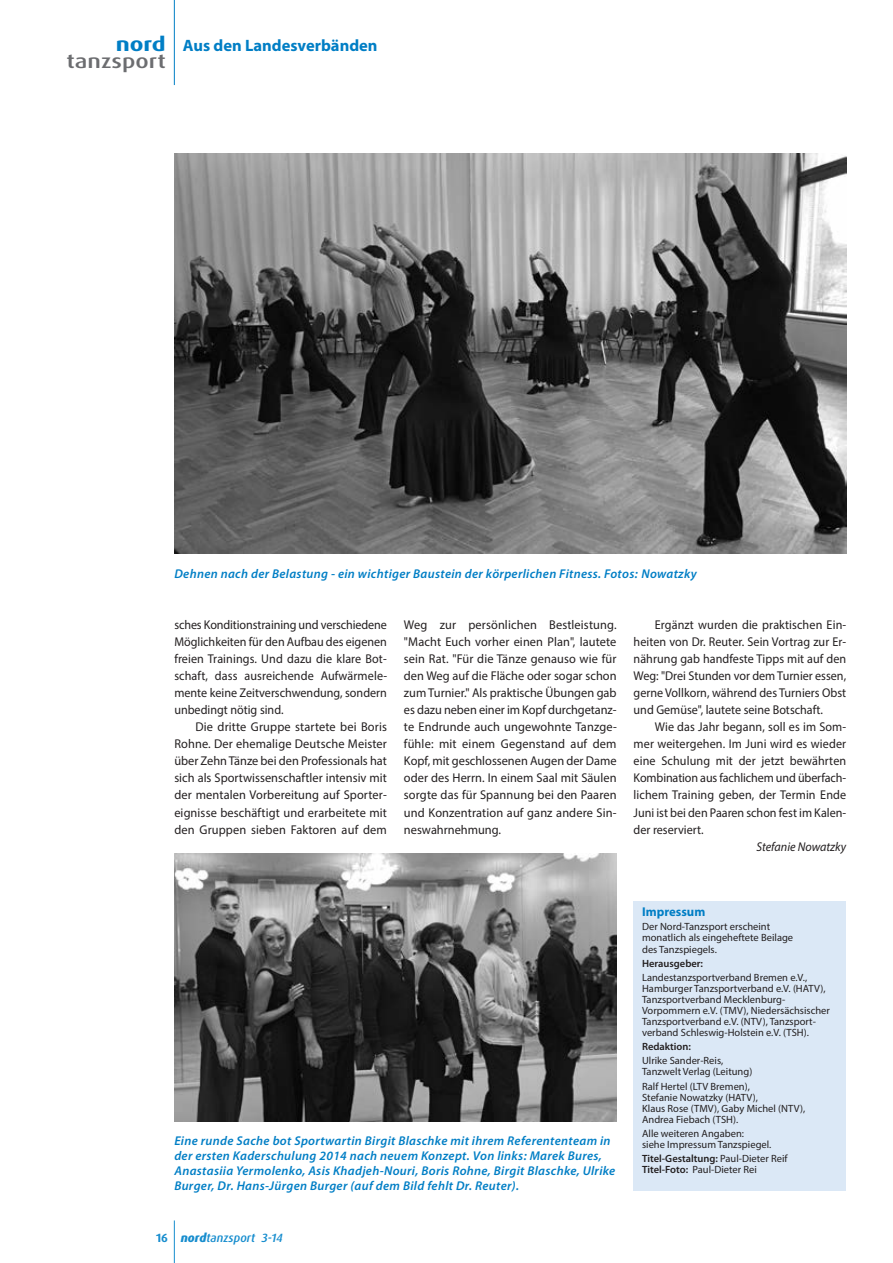
<style>
.page{position:relative;width:893px;height:1263px;background:#fff}
.page>*{position:absolute;margin:0;border:0;box-sizing:border-box;transform-origin:0 0}
.t1{font:500 19.5px "Dax OT";color:#6c6d70;scale:1.25 1}
.t2{font:700 19.5px "Dax OT";color:#007ec5;scale:1.25 1}
.t3{font:700 16.5px "Myriad Pro";color:#007ec5}
.t4{font:12.75px/17px "Myriad Pro";color:#231f20;text-align:justify}
.t5{font:12.75px/17px "Myriad Pro";color:#231f20;text-align:justify;scale:.95 1}
.t6{font:italic 600 12.75px/14.9px "Myriad Pro";letter-spacing:.025em;color:#007ec5}
.t7{font:italic 12.75px "Myriad Pro";color:#231f20;scale:.95 1}
.t8{font:700 12.75px "Myriad Pro";color:#007ec5}
.t9{font:italic 500 12px "Dax OT";color:#178dce}
.t10{font:10.5px/11.1px "Myriad Pro";color:#231f20}
.t11{font:600 10.5px "Myriad Pro";color:#231f20}
.s1{font-weight:600}
.s2{font-weight:700;font-style:normal}
.s3{font-weight:800}
</style>
<div class="page">
<hr style="left:174px;top:1220px;width:1px;height:43px;background:#178dce">
<hr style="left:174px;top:0;width:1px;height:85px;background:#007ec5">
<div style="left:634px;top:901px;width:212px;height:290px;background:#dbe8f6"></div>
<img style="left:174px;top:153px;width:672px;height:401px">
<img style="left:174px;top:853px;width:443px;height:268px">
<h1 class="t2" style="left:116px;top:36px;width:42px">nord</h1>
<h1 class="t1" style="left:67px;top:49px;width:81px">tanzsport</h1>
<p class="t3" style="left:183px;top:39px;width:196px">Aus den Landesverbänden</p>
<p class="t6" style="left:174px;top:568px;width:524px">Dehnen nach der Belastung - ein wichtiger Baustein der körperlichen Fitness. Fotos: Nowatzky</p>
<p class="t4" style="left:404px;top:618px;width:214px">Weg zur persönlichen Bestleistung. "Macht Euch vorher einen Plan", lautete sein Rat. "Für die Tänze genauso wie für den Weg auf die Fläche oder sogar schon zum Turnier." Als praktische Übungen gab es dazu neben einer im Kopf durchgetanz&shy;te Endrunde auch ungewohnte Tanzge&shy;fühle: mit einem Gegenstand auf dem Kopf, mit geschlossenen Augen der Dame oder des Herrn. In einem Saal mit Säulen sorgte das für Spannung bei den Paaren und Konzentration auf ganz andere Sin&shy;neswahrnehmung.</p>
<p class="t5" style="left:634px;top:618px;width:225px;text-indent:21px">Ergänzt wurden die praktischen Ein&shy;heiten von Dr. Reuter. Sein Vortrag zur Er&shy;nährung gab handfeste Tipps mit auf den Weg: "Drei Stunden vor dem Turnier essen, gerne Vollkorn, während des Turniers Obst und Gemüse", lautete seine Botschaft.</p>
<p class="t5" style="left:174px;top:618px;width:226px">sches Konditionstraining und verschiedene Möglichkeiten für den Aufbau des eigenen freien Trainings. Und dazu die klare Bot&shy;schaft, dass ausreichende Aufwärmele&shy;mente keine Zeitverschwendung, sondern unbedingt nötig sind.</p>
<p class="t4" style="left:174px;top:720px;width:214px;text-indent:21px">Die dritte Gruppe startete bei Boris Rohne. Der ehemalige Deutsche Meister über Zehn Tänze bei den Professionals hat sich als Sportwissenschaftler intensiv mit der mentalen Vorbereitung auf Sporter&shy;eignisse beschäftigt und erarbeitete mit den Gruppen sieben Faktoren auf dem</p>
<p class="t5" style="left:634px;top:720px;width:225px;text-indent:21px">Wie das Jahr begann, soll es im Som&shy;mer weitergehen. Im Juni wird es wieder eine Schulung mit der jetzt bewährten Kombination aus fachlichem und überfach&shy;lichem Training geben, der Termin Ende Juni ist bei den Paaren schon fest im Kalen&shy;der reserviert.</p>
<p class="t7" style="left:756px;top:841px;width:96px">Stefanie Nowatzky</p>
<p class="t6" style="left:174px;top:1135px;width:443px">Eine runde Sache bot Sportwartin Birgit Blaschke mit ihrem Referententeam in der ersten Kaderschulung 2014 nach neuem Konzept. Von links: Marek Bures, Anastasiia Yermolenko, Asis Khadjeh-Nouri, Boris Rohne, Birgit Blaschke, Ulrike Burger, Dr. Hans-Jürgen Burger (auf dem Bild fehlt Dr. Reuter).</p>
<p class="t8" style="left:642px;top:907px;width:65px">Impressum</p>
<p class="t10" style="left:642px;top:922px;width:153px">Der Nord-Tanzsport erscheint monatlich als eingeheftete Beilage des Tanzspiegels.</p>
<p class="t11" style="left:642px;top:959px;width:63px">Herausgeber:</p>
<p class="t10" style="left:642px;top:972px;width:189px">Landestanzsportverband Bremen e.V., Hamburger Tanzsportverband e.V. (HATV), Tanzsportverband Mecklenburg-Vorpommern e.V. (TMV), Niedersächsischer Tanzsportverband e.V. (NTV), Tanzsport&shy;verband Schleswig-Holstein e.V. (TSH).</p>
<p class="t11" style="left:642px;top:1043px;width:50px">Redaktion:</p>
<p class="t10" style="left:642px;top:1056px;width:112px">Ulrike Sander-Reis,<br>Tanzwelt Verlag (Leitung)</p>
<p class="t10" style="left:642px;top:1081px;width:165px">Ralf Hertel (LTV Bremen),<br>Stefanie Nowatzky (HATV),<br>Klaus Rose (TMV), Gaby Michel (NTV),<br>Andrea Fiebach (TSH).</p>
<p class="t10" style="left:642px;top:1129px;width:131px">Alle weiteren Angaben:<br>siehe Impressum Tanzspiegel.</p>
<p class="t10" style="left:642px;top:1154px;width:147px"><span class="s1">Titel-Gestaltung:</span> Paul-Dieter Reif<br><span class="s1">Titel-Foto:</span> Paul-Dieter Rei</p>
<p class="t9" style="left:156px;top:1230px;width:128px"><span class="s2">16</span> <span class="s3">nord</span>tanzsport 3-14</p>
</div>
